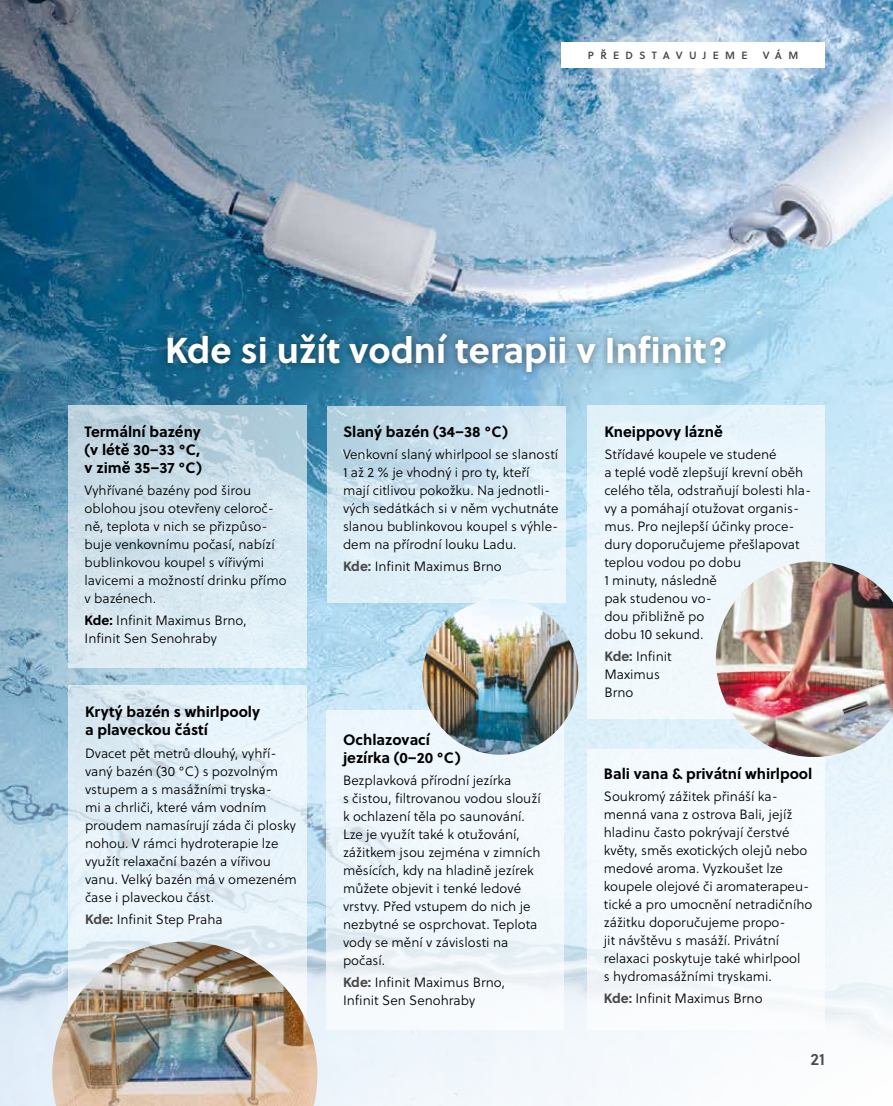
<style>
.page{position:relative;width:893px;height:1106px;background:#fff}
.page>*{position:absolute;margin:0;border:0;box-sizing:border-box;transform-origin:0 0}
.t1{font:700 36px "Soleil";color:#fff}
.t2{font:600 16.5px "Soleil";color:#4a4a49}
.t3{font:700 15px/18px "Soleil";color:#000}
.t4{font:300 13.5px/18px "Soleil";color:#000}
.t5{font:600 10.5px "Soleil";letter-spacing:.6em;color:#4a4a49}
.s1{font-weight:700}
.s2{font-weight:700;color:#494848}
</style>
<div class="page">
<img style="left:0;top:0;width:893px;height:1106px">
<div style="left:561px;top:43px;width:264px;height:25px;background:#fff"></div>
<div style="left:160px;top:326px;width:574px;height:54px;background:#000;opacity:.47"></div>
<svg style="left:68px;top:406px;width:238px;height:262px;background:#cfe1eb"></svg>
<svg style="left:327px;top:406px;width:239px;height:196px;background:#d6e9f3"></svg>
<svg style="left:68px;top:685px;width:238px;height:256px;background:#e2eff7"></svg>
<div style="left:588px;top:406px;width:237px;height:313px;background:#edf7fc"></div>
<div style="left:327px;top:710px;width:237px;height:319px;background:#f0f8fc"></div>
<div style="left:588px;top:749px;width:237px;height:280px;background:#f6fafd"></div>
<img style="left:52px;top:941px;width:265px;height:165px">
<img style="left:423px;top:599px;width:155px;height:155px;border-radius:77px">
<img style="left:716px;top:561px;width:177px;height:196px">
<p class="t5" style="left:588px;top:48px;width:161px">PŘEDSTAVUJEME</p>
<p class="t5" style="left:763px;top:48px;width:37px">VÁM</p>
<h1 class="t1" style="left:165px;top:322px;width:564px">Kde si užít vodní terapii v Infinit?</h1>
<p class="t3" style="left:85px;top:421px;width:119px;text-align:justify">Termální bazény (v létě 30–33 °C, v zimě 35–37 °C)</p>
<p class="t4" style="left:85px;top:481px;width:203px">Vyhřívané bazény pod širou oblohou jsou otevřeny celoroč&shy;ně, teplota v nich se přizpůso&shy;buje venkovnímu počasí, nabízí bublinkovou koupel s vířivými lavicemi a možností drinku přímo v bazénech.</p>
<p class="t4" style="left:85px;top:611px;width:164px"><span class="s1">Kde:</span> Infinit Maximus Brno,<br>Infinit Sen Senohraby</p>
<p class="t3" style="left:85px;top:702px;width:177px">Krytý bazén s whirlpooly a plaveckou částí</p>
<p class="t4" style="left:85px;top:743px;width:213px">Dvacet pět metrů dlouhý, vyhří&shy;vaný bazén (30 °C) s pozvolným vstupem a s masážními tryska-<br>mi a chrliči, které vám vodním proudem namasírují záda či plosky nohou. V rámci hydroterapie lze využít relaxační bazén a vířivou vanu. Velký bazén má v omezeném čase i plaveckou část.</p>
<p class="t4" style="left:85px;top:910px;width:139px"><span class="s2">Kde:</span> Infinit Step Praha</p>
<p class="t3" style="left:343px;top:421px;width:167px">Slaný bazén (34–38 °C)</p>
<p class="t4" style="left:343px;top:445px;width:217px">Venkovní slaný whirlpool se slaností 1 až 2 % je vhodný i pro ty, kteří mají citlivou pokožku. Na jednotli&shy;vých sedátkách si v něm vychutnáte slanou bublinkovou koupel s výhle&shy;dem na přírodní louku Ladu.</p>
<p class="t4" style="left:343px;top:557px;width:160px"><span class="s2">Kde:</span> Infinit Maximus Brno</p>
<p class="t3" style="left:343px;top:729px;width:119px">Ochlazovací jezírka (0–20 °C)</p>
<p class="t4" style="left:343px;top:771px;width:199px">Bezplavková přírodní jezírka<br>s čistou, filtrovanou vodou slouží k ochlazení těla po saunování.<br>Lze je využít také k otužování, zážitkem jsou zejména v zimních měsících, kdy na hladině jezírek můžete objevit i tenké ledové vrstvy. Před vstupem do nich je nezbytné se osprchovat. Teplota vody se mění v závislosti na počasí.</p>
<p class="t4" style="left:343px;top:973px;width:164px"><span class="s2">Kde:</span> Infinit Maximus Brno,<br>Infinit Sen Senohraby</p>
<p class="t3" style="left:604px;top:421px;width:120px">Kneippovy lázně</p>
<p class="t4" style="left:604px;top:445px;width:209px">Střídavé koupele ve studené<br>a teplé vodě zlepšují krevní oběh celého těla, odstraňují bolesti hla&shy;vy a pomáhají otužovat organis&shy;mus. Pro nejlepší účinky proce&shy;dury doporučujeme přešlapovat teplou vodou po dobu<br>1 minuty, následně<br>pak studenou vo-<br>dou přibližně po<br>dobu 10 sekund.</p>
<p class="t4" style="left:604px;top:647px;width:69px"><span class="s2">Kde:</span> Infinit<br>Maximus<br>Brno</p>
<p class="t3" style="left:604px;top:763px;width:210px">Bali vana &amp; privátní whirlpool</p>
<p class="t4" style="left:604px;top:787px;width:210px">Soukromý zážitek přináší ka&shy;menná vana z ostrova Bali, jejíž hladinu často pokrývají čerstvé květy, směs exotických olejů nebo medové aroma. Vyzkoušet lze koupele olejové či aromaterapeu&shy;tické a pro umocnění netradičního zážitku doporučujeme propo-<br>jit návštěvu s masáží. Privátní relaxaci poskytuje také whirlpool<br>s hydromasážními tryskami.</p>
<p class="t4" style="left:604px;top:989px;width:160px"><span class="s2">Kde:</span> Infinit Maximus Brno</p>
<p class="t2" style="left:811px;top:1046px;width:16px">21</p>
</div>
